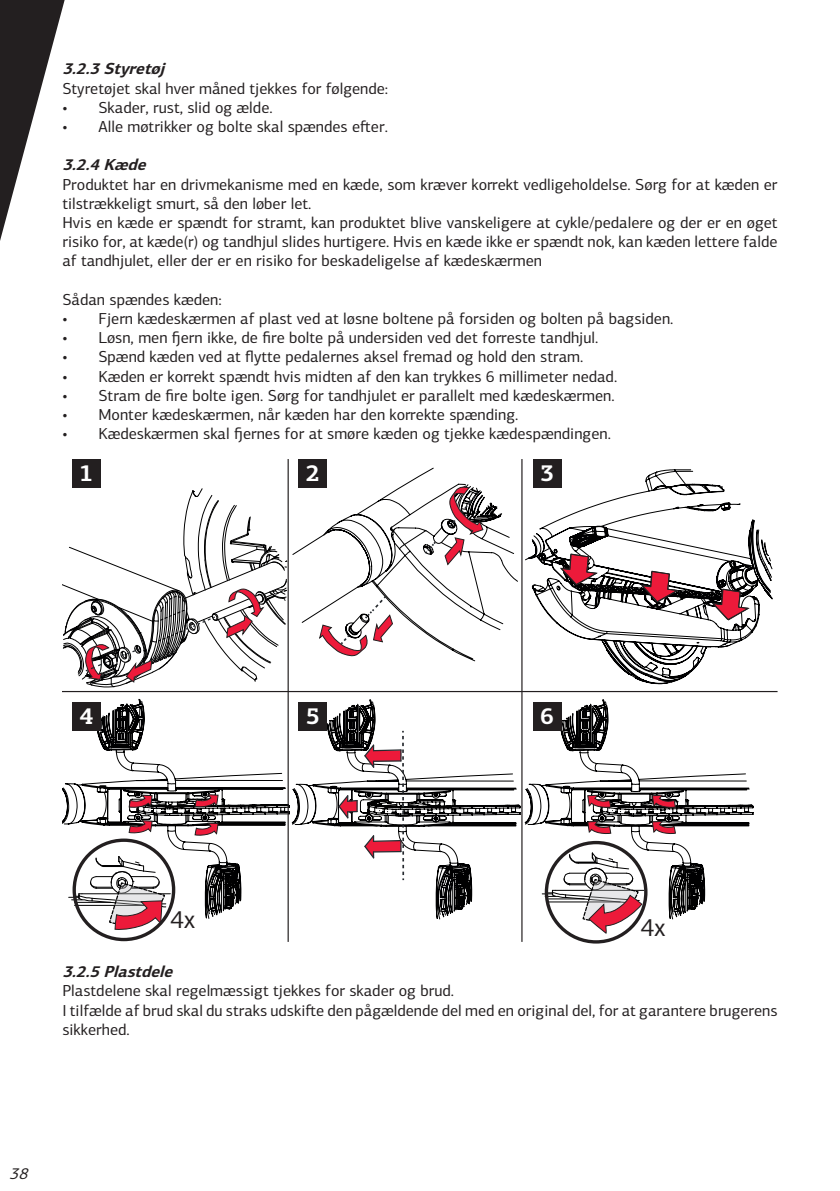
<style>
.page{position:relative;width:840px;height:1191px;background:#fff}
.page>*{position:absolute;margin:0;border:0;box-sizing:border-box;transform-origin:0 0}
.t1{font:25.2px "PF Centro Sans Pro";color:#231f20}
.t2{font:700 23.4px "PF Centro Slab Pro";color:#fff}
.t3{font:16px/19.2px "PF Centro Sans Pro";color:#231f20}
.t4{font:italic 700 16px "PF Centro Sans Pro";color:#231f20}
.t5{font:italic 16px "PF Centro Sans Pro";color:#231f20}
</style>
<div class="page">
<svg style="left:0;top:0;width:65px;height:241px"></svg>
<svg style="left:292px;top:467px;width:226px;height:194px"></svg>
<svg style="left:62px;top:694px;width:227px;height:225px"></svg>
<svg style="left:291px;top:699px;width:229px;height:220px"></svg>
<svg style="left:524px;top:699px;width:229px;height:220px"></svg>
<svg style="left:62px;top:488px;width:225px;height:199px"></svg>
<svg style="left:423px;top:540px;width:14px;height:15px"></svg>
<svg style="left:444px;top:486px;width:39px;height:80px"></svg>
<svg style="left:319px;top:594px;width:74px;height:63px"></svg>
<svg style="left:525px;top:469px;width:247px;height:215px"></svg>
<svg style="left:559px;top:553px;width:39px;height:33px"></svg>
<svg style="left:639px;top:570px;width:40px;height:33px"></svg>
<svg style="left:710px;top:588px;width:40px;height:33px"></svg>
<svg style="left:337px;top:731px;width:67px;height:149px"></svg>
<svg style="left:652px;top:819px;width:24px;height:15px"></svg>
<svg style="left:652px;top:793px;width:24px;height:15px"></svg>
<svg style="left:587px;top:793px;width:24px;height:15px"></svg>
<svg style="left:587px;top:819px;width:24px;height:15px"></svg>
<hr style="left:555px;top:890px;width:88px;height:1px;background:#000001">
<svg style="left:542px;top:852px;width:100px;height:81px"></svg>
<svg style="left:128px;top:818px;width:24px;height:15px"></svg>
<svg style="left:128px;top:792px;width:24px;height:16px"></svg>
<svg style="left:194px;top:792px;width:24px;height:15px"></svg>
<svg style="left:194px;top:820px;width:24px;height:16px"></svg>
<hr style="left:82px;top:893px;width:88px;height:1px;background:#000001">
<svg style="left:69px;top:856px;width:97px;height:74px"></svg>
<hr style="left:287px;top:459px;width:1px;height:483px;background:#231f20">
<hr style="left:521px;top:459px;width:1px;height:483px;background:#231f20">
<hr style="left:62px;top:691px;width:715px;height:1px;background:#231f20">
<div style="left:72px;top:459px;width:29px;height:28px;background:#231f20"></div>
<div style="left:298px;top:459px;width:29px;height:28px;background:#231f20"></div>
<div style="left:532px;top:459px;width:29px;height:28px;background:#231f20"></div>
<div style="left:72px;top:702px;width:29px;height:29px;background:#231f20"></div>
<div style="left:298px;top:702px;width:29px;height:29px;background:#231f20"></div>
<div style="left:532px;top:702px;width:29px;height:29px;background:#231f20"></div>
<div style="left:72px;top:838px;width:103px;height:103px;border:3px solid #231f20;border-radius:50%"></div>
<div style="left:544px;top:841px;width:103px;height:102px;border:3px solid #231f20;border-radius:50%"></div>
<p class="t4" style="left:62px;top:59px;width:104px">3.2.3Styretøj</p>
<p class="t3" style="left:62px;top:79px;width:327px">Styretøjet skal hver måned tjekkes for følgende:</p>
<p class="t3" style="left:62px;top:98px;width:212px">• Skader, rust, slid og ælde.</p>
<p class="t3" style="left:62px;top:117px;width:327px">• Alle møtrikker og bolte skal spændes efter.</p>
<p class="t4" style="left:62px;top:155px;width:90px">3.2.4Kæde</p>
<p class="t3" style="left:62px;top:175px;width:716px">Produktet har en drivmekanisme med en kæde, som kræver korrekt vedligeholdelse. Sørg for at kæden er tilstrækkeligt smurt, så den løber let.</p>
<p class="t3" style="left:62px;top:213px;width:716px;text-align:justify">Hvis en kæde er spændt for stramt, kan produktet blive vanskeligere at cykle/pedalere og der er en øget risiko for, at kæde(r) og tandhjul slides hurtigere. Hvis en kæde ikke er spændt nok, kan kæden lettere falde af tandhjulet, eller der er en risiko for beskadeligelse af kædeskærmen</p>
<p class="t3" style="left:62px;top:290px;width:161px">Sådan spændes kæden:</p>
<p class="t3" style="left:62px;top:309px;width:612px">• Fjern kædeskærmen af plast ved at løsne boltene på forsiden og bolten på bagsiden.</p>
<p class="t3" style="left:62px;top:328px;width:537px">• Løsn, men fjern ikke, de fire bolte på undersiden ved det forreste tandhjul.</p>
<p class="t3" style="left:62px;top:347px;width:522px">• Spænd kæden ved at flytte pedalernes aksel fremad og hold den stram.</p>
<p class="t3" style="left:62px;top:367px;width:556px">• Kæden er korrekt spændt hvis midten af den kan trykkes 6 millimeter nedad.</p>
<p class="t3" style="left:62px;top:386px;width:553px">• Stram de fire bolte igen. Sørg for tandhjulet er parallelt med kædeskærmen.</p>
<p class="t3" style="left:62px;top:405px;width:457px">• Monter kædeskærmen, når kæden har den korrekte spænding.</p>
<p class="t3" style="left:62px;top:424px;width:550px">• Kædeskærmen skal fjernes for at smøre kæden og tjekke kædespændingen.</p>
<p class="t2" style="left:79px;top:458px;width:15px">1</p>
<p class="t2" style="left:306px;top:458px;width:15px">2</p>
<p class="t2" style="left:540px;top:458px;width:15px">3</p>
<p class="t2" style="left:79px;top:701px;width:15px">4</p>
<p class="t2" style="left:306px;top:701px;width:15px">5</p>
<p class="t2" style="left:540px;top:701px;width:15px">6</p>
<p class="t1" style="left:170px;top:904px;width:26px">4x</p>
<p class="t1" style="left:640px;top:911px;width:26px">4x</p>
<p class="t4" style="left:62px;top:961px;width:116px">3.2.5Plastdele</p>
<p class="t3" style="left:62px;top:981px;width:393px">Plastdelene skal regelmæssigt tjekkes for skader og brud.</p>
<p class="t3" style="left:62px;top:1000px;width:716px">I tilfælde af brud skal du straks udskifte den pågældende del med en original del, for at garantere brugerens sikkerhed.</p>
<p class="t5" style="left:9px;top:1164px;width:25px">38</p>
</div>
